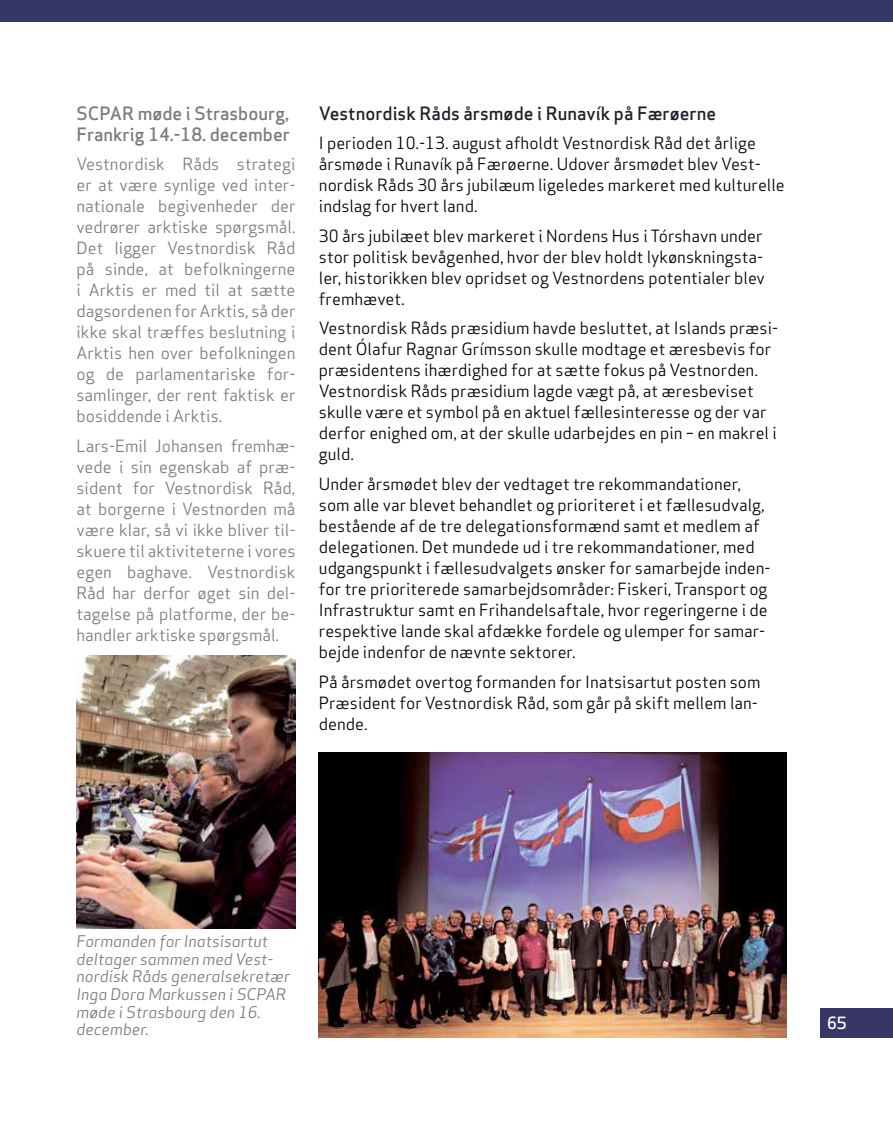
<style>
.page{position:relative;width:893px;height:1127px;background:#fff}
.page>*{position:absolute;margin:0;border:0;box-sizing:border-box;transform-origin:0 0}
.t1{font:500 18px/21px "Apex Sans";color:#787b80}
.t2{font:500 18px "Apex Sans";color:#1d1f2a}
.t3{font:16.5px/21px "Apex Sans";color:#000}
.t4{font:16.5px/21px "Apex Sans";color:#787b80;text-align:justify}
.t5{font:500 16.5px "Apex Sans";color:#fff}
.t6{font:15.75px/17.5px "Apex Sans Book Italic T";color:#787b80}
</style>
<div class="page">
<div style="left:0;top:0;width:893px;height:21px;background:#363667"></div>
<div style="left:821px;top:1008px;width:72px;height:29px;background:#363667"></div>
<img style="left:319px;top:753px;width:468px;height:284px">
<img style="left:77px;top:656px;width:219px;height:272px">
<p class="t1" style="left:77px;top:100px;width:215px">SCPAR møde i Strasbourg,<br>Frankrig 14.-18. december</p>
<p class="t4" style="left:77px;top:152px;width:221px">Vestnordisk Råds strategi er at være synlige ved inter&shy;nationale begivenheder der vedrører arktiske spørgsmål.<br>Det ligger Vestnordisk Råd på sinde, at befolkningerne i Arktis er med til at sætte dagsordenen for Arktis, så der ikke skal træffes beslutning i Arktis hen over befolkningen og de parlamentariske for&shy;samlinger, der rent faktisk er bosiddende i Arktis.</p>
<p class="t4" style="left:77px;top:434px;width:220px">Lars-Emil Johansen fremhæ&shy;vede i sin egenskab af præ&shy;sident for Vestnordisk Råd, at borgerne i Vestnorden må være klar, så vi ikke bliver til&shy;skuere til aktiviteterne i vores egen baghave. Vestnordisk Råd har derfor øget sin del&shy;tagelse på platforme, der be&shy;handler arktiske spørgsmål.</p>
<p class="t2" style="left:319px;top:97px;width:399px">Vestnordisk Råds årsmøde i Runavík på Færøerne</p>
<p class="t3" style="left:319px;top:131px;width:467px">I perioden 10.-13. august afholdt Vestnordisk Råd det årlige årsmøde i Runavík på Færøerne. Udover årsmødet blev Vest&shy;nordisk Råds 30 års jubilæum ligeledes markeret med kulturelle indslag for hvert land.</p>
<p class="t3" style="left:319px;top:224px;width:448px">30 års jubilæet blev markeret i Nordens Hus i Tórshavn under stor politisk bevågenhed, hvor der blev holdt lykønskningsta&shy;ler, historikken blev opridset og Vestnordens potentialer blev fremhævet.</p>
<p class="t3" style="left:319px;top:316px;width:461px">Vestnordisk Råds præsidium havde besluttet, at Islands præsi&shy;dent Ólafur Ragnar Grímsson skulle modtage et æresbevis for præsidentens ihærdighed for at sætte fokus på Vestnorden.<br>Vestnordisk Råds præsidium lagde vægt på, at æresbeviset skulle være et symbol på en aktuel fællesinteresse og der var derfor enighed om, at der skulle udarbejdes en pin – en makrel i guld.</p>
<p class="t3" style="left:319px;top:472px;width:453px">Under årsmødet blev der vedtaget tre rekommandationer, som alle var blevet behandlet og prioriteret i et fællesudvalg, bestående af de tre delegationsformænd samt et medlem af delegationen. Det mundede ud i tre rekommandationer, med udgangspunkt i fællesudvalgets ønsker for samarbejde inden&shy;for tre prioriterede samarbejdsområder: Fiskeri, Transport og Infrastruktur samt en Frihandelsaftale, hvor regeringerne i de respektive lande skal afdække fordele og ulemper for samar&shy;bejde indenfor de nævnte sektorer.</p>
<p class="t3" style="left:319px;top:669px;width:443px">På årsmødet overtog formanden for Inatsisartut posten som<br>Præsident for Vestnordisk Råd, som går på skift mellem lan&shy;dende.</p>
<p class="t6" style="left:77px;top:932px;width:215px">Formanden for Inatsisartut deltager sammen med Vest&shy;nordisk Råds generalsekretær<br>Inga Dora Markussen i SCPAR møde i Strasbourg den 16. december.</p>
<p class="t5" style="left:827px;top:1008px;width:21px">65</p>
</div>
